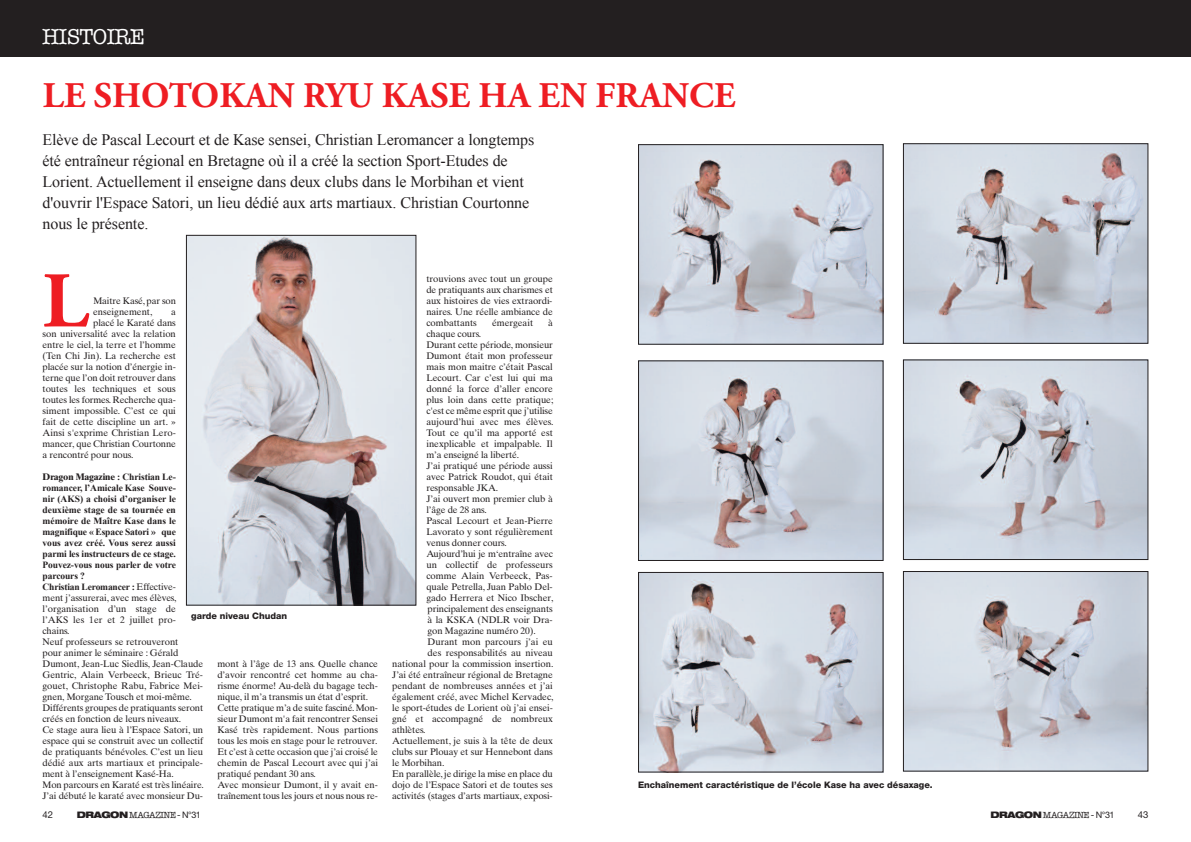
<style>
.page{position:relative;width:1191px;height:842px;background:#fff}
.page>*{position:absolute;margin:0;border:0;box-sizing:border-box;transform-origin:0 0}
.t1{font:700 78.7px "Adobe Garamond Pro";color:#ee1d23}
.t2{font:700 36px "Adobe Garamond Pro";letter-spacing:.005em;color:#ee1d23}
.t3{font:22px "American Typewriter";letter-spacing:-.025em;color:#fff}
.t4{font:16px/21px "Times New Roman";letter-spacing:-.005em;color:#231f20}
.t5{font:9.5px/11px "Times Ten";letter-spacing:-.01em;color:#231f20}
.t6{font:700 9.5px/11px "Times New Roman";letter-spacing:-.01em;color:#231f20}
.t7{font:700 9.5px "Times Ten";letter-spacing:-.01em;color:#231f20}
.t8{font:9.5px "Helvetica Neue LT Std";color:#231f20}
.t9{font:800 9px "Helvetica Neue LT Std";color:#231f20}
.t10{font:9px "American Typewriter";letter-spacing:-.05em;color:#231f20}
.s1{font-family:"Times New Roman"}
.s2{font-family:"Times Ten";font-weight:400}
.s3{font-family:"Helvetica Neue LT Std";font-weight:900;font-stretch:expanded}
.s4{font-family:"Helvetica Neue LT Std"}
</style>
<div class="page">
<div style="left:0;top:0;width:1191px;height:57px;background:#231f20"></div>
<img style="left:640px;top:146px;width:241px;height:197px">
<div style="left:638px;top:144px;width:245px;height:201px;border:1px solid #231f20"></div>
<img style="left:905px;top:145px;width:241px;height:197px">
<div style="left:903px;top:143px;width:245px;height:201px;border:1px solid #231f20"></div>
<img style="left:640px;top:362px;width:241px;height:197px">
<div style="left:638px;top:360px;width:245px;height:201px;border:1px solid #231f20"></div>
<img style="left:905px;top:361px;width:241px;height:197px">
<div style="left:903px;top:359px;width:245px;height:201px;border:1px solid #231f20"></div>
<img style="left:640px;top:574px;width:241px;height:196px">
<div style="left:638px;top:572px;width:245px;height:200px;border:1px solid #231f20"></div>
<img style="left:188px;top:237px;width:226px;height:367px">
<div style="left:186px;top:235px;width:230px;height:371px;border:1px solid #231f20"></div>
<img style="left:905px;top:573px;width:241px;height:197px">
<div style="left:903px;top:571px;width:245px;height:201px;border:1px solid #231f20"></div>
<h3 class="t3" style="left:42px;top:24px;width:104px">HISTOIRE</h3>
<h2 class="t2" style="left:43px;top:81px;width:694px">LE SHOTOKAN RYU KASE HA EN FRANCE</h2>
<p class="t4" style="left:43px;top:129px;width:493px">Elève de Pascal Lecourt et de Kase sensei, Christian Leromancer a longtemps été entraîneur régional en Bretagne où il a créé la section Sport-Etudes de Lorient. Actuellement il enseigne dans deux clubs dans le Morbihan et vient d'ouvrir l'Espace Satori, un lieu dédié aux arts martiaux. Christian Courtonne nous le présente.</p>
<h1 class="t1" style="left:43px;top:270px;width:48px">L</h1>
<p class="t5" style="left:93px;top:297px;width:84px">Maitre Kasé, par son enseignement,</p>
<p class="t5" style="left:171px;top:308px;width:6px">a</p>
<p class="t5" style="left:93px;top:319px;width:84px">placé le Karaté dans</p>
<p class="t5" style="left:43px;top:330px;width:135px">son universalité avec la relation</p>
<p class="t5" style="left:43px;top:341px;width:135px">entre le ciel, la terre et l’homme</p>
<p class="t5" style="left:43px;top:352px;width:135px">(Ten Chi Jin). La recherche est</p>
<p class="t5" style="left:43px;top:363px;width:135px">placée sur la notion d’énergie in-</p>
<p class="t5" style="left:43px;top:374px;width:135px">terne que l’on doit retrouver dans</p>
<p class="t5" style="left:43px;top:385px;width:135px">toutes les techniques et sous</p>
<p class="t5" style="left:43px;top:396px;width:135px">toutes les formes.Recherche qua-</p>
<p class="t5" style="left:43px;top:407px;width:135px">siment impossible. C’est ce qui</p>
<p class="t5" style="left:43px;top:418px;width:135px">fait de cette discipline un art. »</p>
<p class="t5" style="left:43px;top:429px;width:135px">Ainsi s'exprime Christian Lero-</p>
<p class="t5" style="left:43px;top:440px;width:135px">mancer, que Christian Courtonne</p>
<p class="t5" style="left:43px;top:451px;width:92px">a rencontré pour nous.</p>
<p class="t7" style="left:43px;top:474px;width:135px">Dragon Magazine <span class="s1">: Christian Le-</span></p>
<p class="t6" style="left:43px;top:483px;width:135px">romancer, l’Amicale Kase Souve&shy;nir (AKS) a choisi d’organiser le deuxième stage de sa tournée en mémoire de Maître Kase dans le magnifique « Espace Satori » que vous avez créé. Vous serez aussi parmi les instructeurs de ce stage.<br>Pouvez-vous nous parler de votre parcours ?<br>Christian Leromancer : <span class="s2">Effective-</span></p>
<p class="t5" style="left:42px;top:594px;width:163px">ment j’assurerai, avec mes élèves, l’organisation d’un stage de l’AKS les 1er et 2 juillet pro&shy;chains.<br>Neuf professeurs se retrouveront<br>pour animer le séminaire : Gérald Dumont, Jean-Luc Siedlis, Jean-Claude Gentric, Alain Verbeeck, Brieuc Tré&shy;gouet, Christophe Rabu, Fabrice Mei&shy;gnen, Morgane Tousch et moi-même.<br>Différents groupes de pratiquants seront créés en fonction de leurs niveaux.<br>Ce stage aura lieu à l’Espace Satori, un espace qui se construit avec un collectif de pratiquants bénévoles. C’est un lieu dédié aux arts martiaux et principale&shy;ment à l’enseignement Kasé-Ha.<br>Mon parcours en Karaté est très linéaire.<br>J’ai débuté le karaté avec monsieur Du-</p>
<p class="t9" style="left:191px;top:612px;width:97px">garde niveau Chudan</p>
<p class="t5" style="left:217px;top:660px;width:162px">mont à l’âge de 13 ans. Quelle chance d’avoir rencontré cet homme au cha&shy;risme énorme! Au-delà du bagage tech&shy;nique, il m’a transmis un état d’esprit.<br>Cette pratique m’a de suite fasciné.Mon&shy;sieur Dumont m'a fait rencontrer Sensei Kasé très rapidement. Nous partions tous les mois en stage pour le retrouver.<br>Et c’est à cette occasion que j’ai croisé le chemin de Pascal Lecourt avec qui j’ai pratiqué pendant 30 ans.<br>Avec monsieur Dumont, il y avait en&shy;traînement tous les jours et nous nous re-</p>
<p class="t8" style="left:43px;top:811px;width:12px">42</p>
<p class="t10" style="left:77px;top:809px;width:125px"><span class="s3">DRAGON</span> MAGAZINE <span class="s4">- N°31</span></p>
<p class="t5" style="left:426px;top:275px;width:128px;text-align:justify">trouvions avec tout un groupe de pratiquants aux charismes et aux histoires de vies extraordi&shy;naires. Une réelle ambiance de combattants</p>
<p class="t5" style="left:492px;top:319px;width:43px">émergeait</p>
<p class="t5" style="left:548px;top:319px;width:6px">à</p>
<p class="t5" style="left:426px;top:330px;width:56px">chaque cours.</p>
<p class="t5" style="left:426px;top:341px;width:128px">Durant cette période, monsieur</p>
<p class="t5" style="left:426px;top:352px;width:128px">Dumont était mon professeur</p>
<p class="t5" style="left:426px;top:363px;width:128px">mais mon maitre c’était Pascal</p>
<p class="t5" style="left:426px;top:374px;width:128px">Lecourt. Car c’est lui qui ma</p>
<p class="t5" style="left:426px;top:385px;width:128px">donné la force d’aller encore</p>
<p class="t5" style="left:426px;top:396px;width:128px">plus loin dans cette pratique;</p>
<p class="t5" style="left:426px;top:407px;width:128px">c'est ce même esprit que j’utilise</p>
<p class="t5" style="left:426px;top:418px;width:128px">aujourd’hui avec mes élèves.</p>
<p class="t5" style="left:426px;top:429px;width:128px">Tout ce qu’il ma apporté est</p>
<p class="t5" style="left:426px;top:440px;width:128px">inexplicable et impalpable. Il</p>
<p class="t5" style="left:426px;top:451px;width:94px">m’a enseigné la liberté.</p>
<p class="t5" style="left:426px;top:462px;width:128px">J’ai pratiqué une période aussi</p>
<p class="t5" style="left:426px;top:473px;width:128px">avec Patrick Roudot, qui était</p>
<p class="t5" style="left:426px;top:484px;width:73px">responsable JKA.</p>
<p class="t5" style="left:426px;top:495px;width:128px">J’ai ouvert mon premier club à</p>
<p class="t5" style="left:426px;top:506px;width:62px">l’âge de 28 ans.</p>
<p class="t5" style="left:426px;top:517px;width:128px">Pascal Lecourt et Jean-Pierre</p>
<p class="t5" style="left:426px;top:528px;width:128px">Lavorato y sont régulièrement</p>
<p class="t5" style="left:426px;top:539px;width:82px">venus donner cours.</p>
<p class="t5" style="left:426px;top:550px;width:128px">Aujourd’hui je m‘entraîne avec</p>
<p class="t5" style="left:426px;top:561px;width:128px">un collectif de professeurs</p>
<p class="t5" style="left:426px;top:572px;width:128px">comme Alain Verbeeck, Pas-</p>
<p class="t5" style="left:426px;top:583px;width:128px">quale Petrella, Juan Pablo Del-</p>
<p class="t5" style="left:426px;top:594px;width:128px">gado Herrera et Nico Ibscher,</p>
<p class="t5" style="left:427px;top:605px;width:127px">principalement des enseignants</p>
<p class="t5" style="left:427px;top:616px;width:127px">à la KSKA (NDLR voir Dra-</p>
<p class="t5" style="left:427px;top:627px;width:110px">gon Magazine numéro 20).</p>
<p class="t5" style="left:427px;top:638px;width:127px">Durant mon parcours j’ai eu</p>
<p class="t5" style="left:427px;top:649px;width:127px">des responsabilités au niveau</p>
<p class="t5" style="left:392px;top:660px;width:163px">national pour la commission insertion.</p>
<p class="t5" style="left:392px;top:671px;width:162px">J’ai été entraîneur régional de Bretagne</p>
<p class="t5" style="left:392px;top:682px;width:162px">pendant de nombreuses années et j’ai</p>
<p class="t5" style="left:392px;top:693px;width:163px">également créé, avec Michel Kervadec,</p>
<p class="t5" style="left:392px;top:704px;width:162px">le sport-études de Lorient où j’ai ensei-</p>
<p class="t5" style="left:392px;top:715px;width:162px">gné et accompagné de nombreux</p>
<p class="t5" style="left:392px;top:726px;width:35px">athlètes.</p>
<p class="t5" style="left:392px;top:737px;width:162px">Actuellement, je suis à la tête de deux</p>
<p class="t5" style="left:392px;top:748px;width:162px">clubs sur Plouay et sur Hennebont dans</p>
<p class="t5" style="left:392px;top:759px;width:54px">le Morbihan.</p>
<p class="t5" style="left:392px;top:770px;width:162px">En parallèle,je dirige la mise en place du</p>
<p class="t5" style="left:392px;top:781px;width:162px">dojo de l’Espace Satori et de toutes ses</p>
<p class="t5" style="left:392px;top:792px;width:162px">activités (stages d’arts martiaux, exposi-</p>
<p class="t9" style="left:638px;top:781px;width:296px">Enchaînement caractéristique de l’école Kase ha avec désaxage.</p>
<p class="t10" style="left:990px;top:810px;width:125px"><span class="s3">DRAGON</span> MAGAZINE <span class="s4">- N°31</span></p>
<p class="t8" style="left:1137px;top:811px;width:12px">43</p>
</div>
